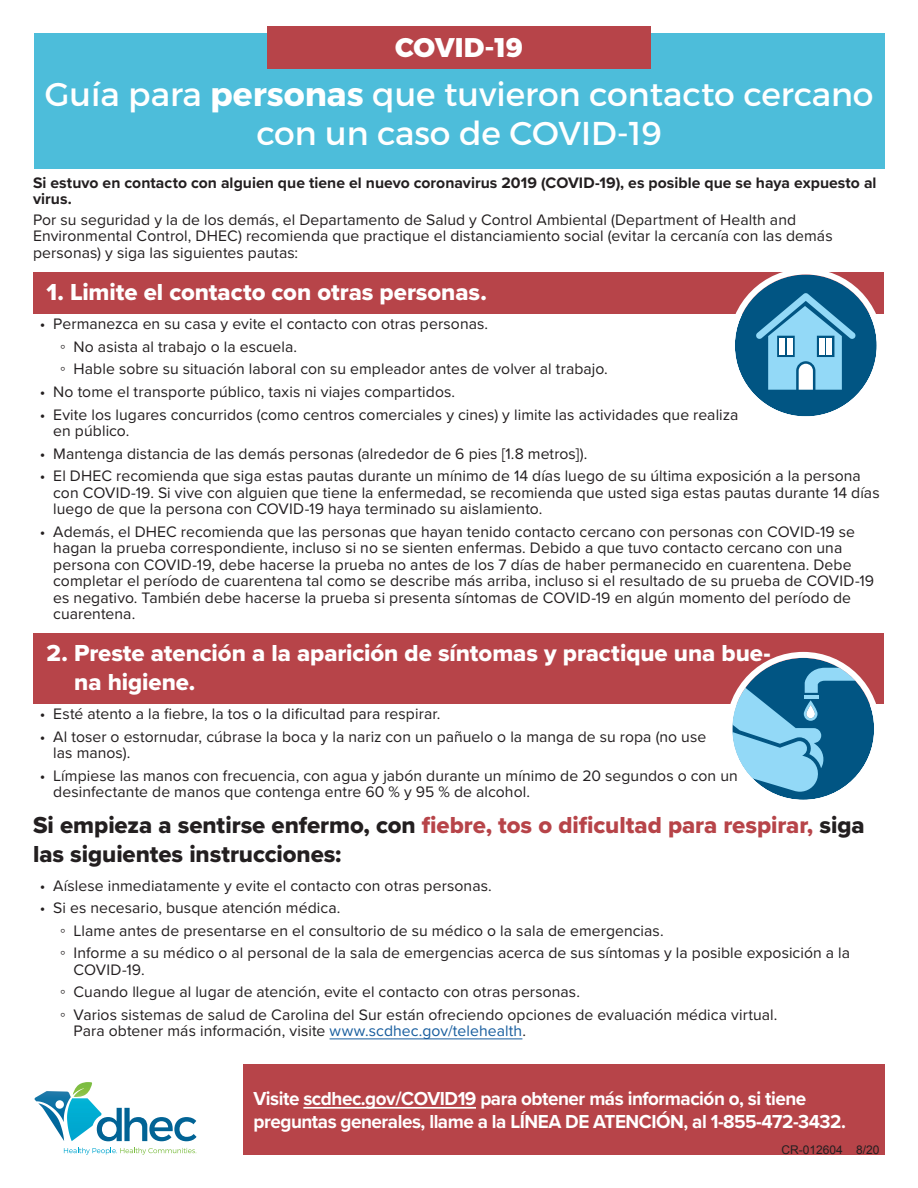
<style>
.page{position:relative;width:918px;height:1188px;background:#fff}
.page>*{position:absolute;margin:0;border:0;box-sizing:border-box;transform-origin:0 0}
.t1{font:33px/39.6px "Montserrat";color:#fff;text-align:center}
.t2{font:800 27px "Montserrat";color:#fff}
.t3{font:24px/28.8px "Proxima Nova Extrabld";letter-spacing:-.005em;color:#fff}
.t4{font:24px/28.8px "Proxima Nova Extrabld";color:#231f20}
.t5{font:700 19.5px/23.4px "Proxima Nova";letter-spacing:-.025em;color:#fff}
.t6{font:15.75px/16.5px "Proxima Nova";letter-spacing:.005em;color:#231f20}
.t7{font:700 15.75px/16.5px "Proxima Nova";color:#231f20}
.t8{font:12px "Arial";color:#231f20}
.s1{font-weight:700}
.s2{font-family:"Arial"}
.s3{color:#b74449}
.s4{color:#175d9e}
</style>
<div class="page">
<div style="left:243px;top:1064px;width:641px;height:90px;background:#b74449"></div>
<hr style="left:303px;top:1107px;width:173px;height:2px;background:#fff">
<div style="left:33px;top:272px;width:851px;height:42px;background:#b74449"></div>
<div style="left:33px;top:633px;width:851px;height:71px;background:#b74449"></div>
<hr style="left:330px;top:1038px;width:192px;height:1px;background:#175d9e">
<svg style="left:34px;top:1082px;width:163px;height:59px"></svg>
<svg style="left:64px;top:1148px;width:133px;height:7px"></svg>
<div style="left:34px;top:33px;width:850px;height:135px;background:#4dbdda"></div>
<div style="left:267px;top:26px;width:384px;height:43px;background:#b74449"></div>
<div style="left:732px;top:658px;width:142px;height:142px;background:#015583;border-radius:50%"></div>
<svg style="left:732px;top:659px;width:83px;height:133px"></svg>
<svg style="left:806px;top:705px;width:9px;height:13px"></svg>
<div style="left:726px;top:652px;width:154px;height:154px;border:6px solid #fff;border-radius:50%"></div>
<div style="left:735px;top:274px;width:142px;height:142px;background:#015583;border-radius:50%"></div>
<svg style="left:756px;top:293px;width:100px;height:97px"></svg>
<div style="left:787px;top:338px;width:5px;height:17px;background:#fff"></div>
<div style="left:780px;top:338px;width:5px;height:17px;background:#fff"></div>
<div style="left:827px;top:338px;width:5px;height:17px;background:#fff"></div>
<div style="left:819px;top:338px;width:6px;height:17px;background:#fff"></div>
<div style="left:729px;top:269px;width:154px;height:153px;border:6px solid #fff;border-radius:50%"></div>
<h2 class="t2" style="left:395px;top:31px;width:130px">COVID-19</h2>
<h1 class="t1" style="left:45px;top:74px;width:830px">Guía para <span class="s1">personas</span> que tuvieron contacto cercano con un caso de COVID-19</h1>
<p class="t7" style="left:33px;top:174px;width:845px">Si estuvo en contacto con alguien que tiene el nuevo coronavirus 2019 (COVID-19), es posible que se haya expuesto al virus.</p>
<p class="t6" style="left:33px;top:211px;width:801px">Por su seguridad y la de los demás, el Departamento de Salud y Control Ambiental (Department of Health and<br>Environmental Control, DHEC) recomienda que practique el distanciamiento social (evitar la cercanía con las demás personas) y siga las siguientes pautas:</p>
<h3 class="t3" style="left:47px;top:277px;width:442px">1. Limite el contacto con otras personas.</h3>
<p class="t6" style="left:60px;top:312px;width:549px;line-height:22.5px;text-indent:-20px">• Permanezca en su casa y evite el contacto con otras personas.<br><span class="s2">◦</span> No asista al trabajo o la escuela.<br><span class="s2">◦</span> Hable sobre su situación laboral con su empleador antes de volver al trabajo.</p>
<p class="t6" style="left:40px;top:383px;width:417px">• No tome el transporte público, taxis ni viajes compartidos.</p>
<p class="t6" style="left:53px;top:405px;width:687px;text-indent:-13px">• Evite los lugares concurridos (como centros comerciales y cines) y limite las actividades que realiza en público.</p>
<p class="t6" style="left:40px;top:444px;width:549px">• Mantenga distancia de las demás personas (alrededor de 6 pies [1.8 metros]).</p>
<p class="t6" style="left:53px;top:467px;width:828px;text-indent:-13px">• El DHEC recomienda que siga estas pautas durante un mínimo de 14 días luego de su última exposición a la persona con COVID-19. Si vive con alguien que tiene la enfermedad, se recomienda que usted siga estas pautas durante 14 días luego de que la persona con COVID-19 haya terminado su aislamiento.</p>
<p class="t6" style="left:53px;top:522px;width:822px;text-indent:-13px">• Además, el DHEC recomienda que las personas que hayan tenido contacto cercano con personas con COVID-19 se hagan la prueba correspondiente, incluso si no se sienten enfermas. Debido a que tuvo contacto cercano con una persona con COVID-19, debe hacerse la prueba no antes de los 7 días de haber permanecido en cuarentena. Debe completar el período de cuarentena tal como se describe más arriba, incluso si el resultado de su prueba de COVID-19 es negativo. También debe hacerse la prueba si presenta síntomas de COVID-19 en algún momento del período de cuarentena.</p>
<h3 class="t3" style="left:74px;top:639px;width:698px;text-indent:-28px">2. Preste atención a la aparición de síntomas y practique una bue&shy;na higiene.</h3>
<p class="t6" style="left:40px;top:705px;width:402px">• Esté atento a la fiebre, la tos o la dificultad para respirar.</p>
<p class="t6" style="left:53px;top:728px;width:654px;text-indent:-13px">• Al toser o estornudar, cúbrase la boca y la nariz con un pañuelo o la manga de su ropa (no use las manos).</p>
<p class="t6" style="left:53px;top:767px;width:686px;text-indent:-13px">• Límpiese las manos con frecuencia, con agua y jabón durante un mínimo de 20 segundos o con un desinfectante de manos que contenga entre 60 % y 95 % de alcohol.</p>
<h3 class="t4" style="left:33px;top:810px;width:833px">Si empieza a sentirse enfermo, con <span class="s3">fiebre, tos o dificultad para respirar,</span> siga las siguientes instrucciones:</h3>
<p class="t6" style="left:40px;top:877px;width:453px">• Aíslese inmediatamente y evite el contacto con otras personas.</p>
<p class="t6" style="left:60px;top:896px;width:792px;line-height:22.5px;text-indent:-20px">• Si es necesario, busque atención médica.<br><span class="s2">◦</span> Llame antes de presentarse en el consultorio de su médico o la sala de emergencias.<br><span class="s2">◦</span> Informe a su médico o al personal de la sala de emergencias acerca de sus síntomas y la posible exposición a la</p>
<p class="t6" style="left:60px;top:958px;width:719px;line-height:22.5px;text-indent:13px">COVID-19.<br><span class="s2">◦</span> Cuando llegue al lugar de atención, evite el contacto con otras personas.<br><span class="s2">◦</span> Varios sistemas de salud de Carolina del Sur están ofreciendo opciones de evaluación médica virtual.</p>
<p class="t6" style="left:74px;top:1022px;width:454px">Para obtener más información, visite <span class="s4">www.scdhec.gov/telehealth</span>.</p>
<p class="t5" style="left:254px;top:1086px;width:594px">Visite scdhec.gov/COVID19 para obtener más información o, si tiene preguntas generales, llame a la LÍNEA DE ATENCIÓN, al 1-855-472-3432.</p>
<p class="t8" style="left:782px;top:1142px;width:100px">CR-012604 8/20</p>
</div>
